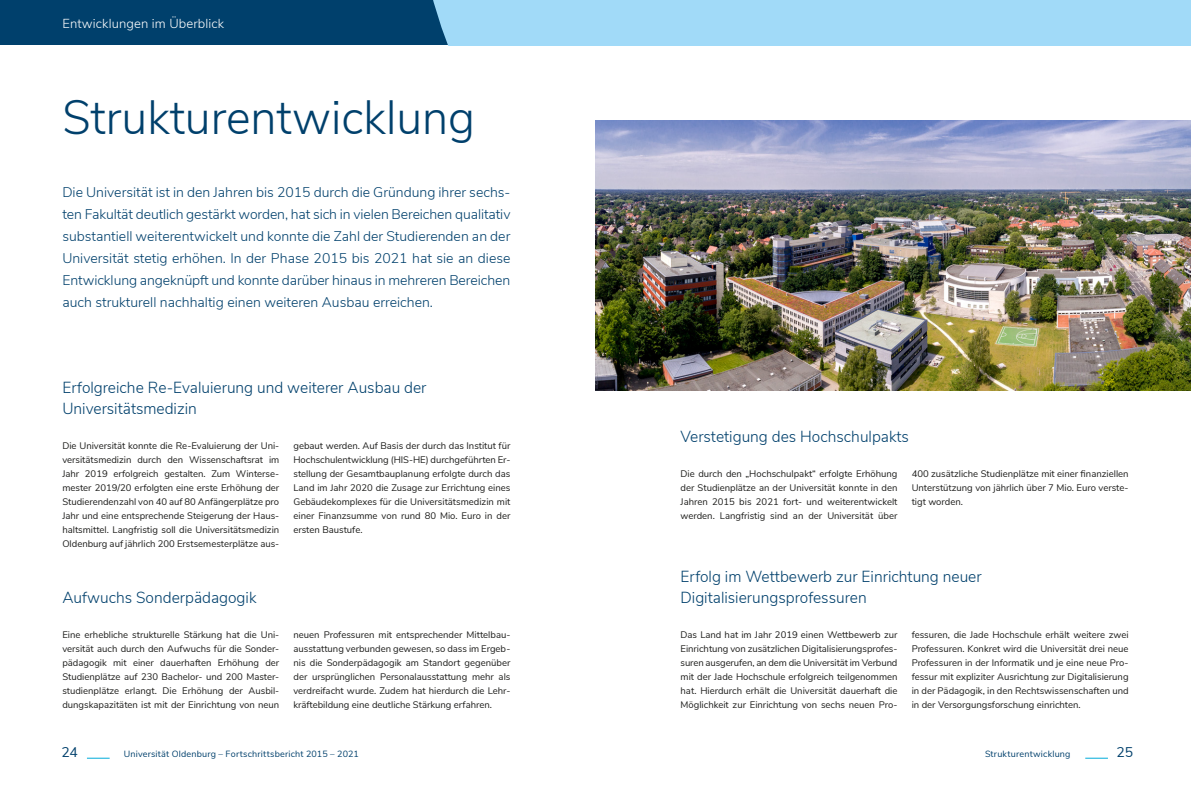
<style>
.page{position:relative;width:1191px;height:794px;background:#fff}
.page>*{position:absolute;margin:0;border:0;box-sizing:border-box;transform-origin:0 0}
.t1{font:300 48px "Nunito Sans";color:#00406c}
.t2{font:300 16px/21px "Nunito Sans";color:#00406c}
.t3{font:300 14px/22px "Nunito Sans";color:#00406c;text-align:justify}
.t4{font:14px "Nunito Sans";color:#00406c}
.t5{font:300 13px "Nunito Sans";letter-spacing:.01em;color:#fff}
.t6{font:9.5px/14px "Nunito Sans";color:#1d1d1b;text-align:justify}
.t7{font:9px "Nunito Sans";letter-spacing:.02em;color:#00406c}
</style>
<div class="page">
<svg style="left:87px;top:758px;width:23px;height:1px"></svg>
<svg style="left:1085px;top:758px;width:23px;height:1px"></svg>
<div style="left:0;top:0;width:1191px;height:45px;background:#00406c"></div>
<div style="left:433px;top:0;width:758px;height:45px;background:#a1daf8"></div>
<img style="left:595px;top:120px;width:596px;height:270px">
<h3 class="t5" style="left:62px;top:14px;width:163px">Entwicklungen im Überblick</h3>
<h1 class="t1" style="left:62px;top:82px;width:414px">Strukturentwicklung</h1>
<p class="t3" style="left:62px;top:180px;width:449px">Die Universität ist in den Jahren bis 2015 durch die Gründung ihrer sechs&shy;ten Fakultät deutlich gestärkt worden, hat sich in vielen Bereichen qualitativ substantiell weiterentwickelt und konnte die Zahl der Studierenden an der Universität stetig erhöhen. In der Phase 2015 bis 2021 hat sie an diese Entwicklung angeknüpft und konnte darüber hinaus in mehreren Bereichen auch strukturell nachhaltig einen weiteren Ausbau erreichen.</p>
<h2 class="t2" style="left:62px;top:376px;width:366px">Erfolgreiche Re-Evaluierung und weiterer Ausbau der<br>Universitätsmedizin</h2>
<p class="t6" style="left:62px;top:438px;width:218px">Die Universität konnte die Re-Evaluierung der Uni&shy;versitätsmedizin durch den Wissenschaftsrat im Jahr 2019 erfolgreich gestalten. Zum Winterse&shy;mester 2019/20 erfolgten eine erste Erhöhung der Studierendenzahl von 40 auf 80 Anfängerplätze pro Jahr und eine entsprechende Steigerung der Haus&shy;haltsmittel. Langfristig soll die Universitätsmedizin Oldenburg auf jährlich 200 Erstsemesterplätze aus-</p>
<p class="t6" style="left:293px;top:438px;width:218px">gebaut werden. Auf Basis der durch das Institut für Hochschulentwicklung (HIS-HE) durchgeführten Er&shy;stellung der Gesamtbauplanung erfolgte durch das Land im Jahr 2020 die Zusage zur Errichtung eines Gebäudekomplexes für die Universitätsmedizin mit einer Finanzsumme von rund 80 Mio. Euro in der ersten Baustufe.</p>
<h2 class="t2" style="left:62px;top:586px;width:196px">Aufwuchs Sonderpädagogik</h2>
<p class="t6" style="left:62px;top:627px;width:218px">Eine erhebliche strukturelle Stärkung hat die Uni&shy;versität auch durch den Aufwuchs für die Sonder&shy;pädagogik mit einer dauerhaften Erhöhung der Studienplätze auf 230 Bachelor- und 200 Master&shy;studienplätze erlangt. Die Erhöhung der Ausbil&shy;dungskapazitäten ist mit der Einrichtung von neun</p>
<p class="t6" style="left:293px;top:627px;width:218px">neuen Professuren mit entsprechender Mittelbau&shy;ausstattung verbunden gewesen, so dass im Ergeb&shy;nis die Sonderpädagogik am Standort gegenüber der ursprünglichen Personalausstattung mehr als verdreifacht wurde. Zudem hat hierdurch die Lehr&shy;kräftebildung eine deutliche Stärkung erfahren.</p>
<h2 class="t2" style="left:680px;top:425px;width:230px">Verstetigung des Hochschulpakts</h2>
<p class="t6" style="left:680px;top:466px;width:218px">Die durch den „Hochschulpakt“ erfolgte Erhöhung der Studienplätze an der Universität konnte in den Jahren 2015 bis 2021 fort- und weiterentwickelt werden. Langfristig sind an der Universität über</p>
<p class="t6" style="left:911px;top:466px;width:218px">400 zusätzliche Studienplätze mit einer finanziellen Unterstützung von jährlich über 7 Mio. Euro verste&shy;tigt worden.</p>
<h2 class="t2" style="left:680px;top:565px;width:303px">Erfolg im Wettbewerb zur Einrichtung neuer<br>Digitalisierungsprofessuren</h2>
<p class="t6" style="left:680px;top:627px;width:218px">Das Land hat im Jahr 2019 einen Wettbewerb zur Einrichtung von zusätzlichen Digitalisierungsprofes&shy;suren ausgerufen, an dem die Universität im Verbund mit der Jade Hochschule erfolgreich teilgenommen hat. Hierdurch erhält die Universität dauerhaft die Möglichkeit zur Einrichtung von sechs neuen Pro-</p>
<p class="t6" style="left:911px;top:627px;width:218px">fessuren, die Jade Hochschule erhält weitere zwei Professuren. Konkret wird die Universität drei neue Professuren in der Informatik und je eine neue Pro&shy;fessur mit expliziter Ausrichtung zur Digitalisierung in der Pädagogik, in den Rechtswissenschaften und in der Versorgungsforschung einrichten.</p>
<h3 class="t4" style="left:61px;top:742px;width:18px">24</h3>
<p class="t7" style="left:124px;top:747px;width:237px">Universität Oldenburg – Fortschrittsbericht 2015 – 2021</p>
<p class="t7" style="left:985px;top:747px;width:87px">Strukturentwicklung</p>
<h3 class="t4" style="left:1116px;top:742px;width:18px">25</h3>
</div>
